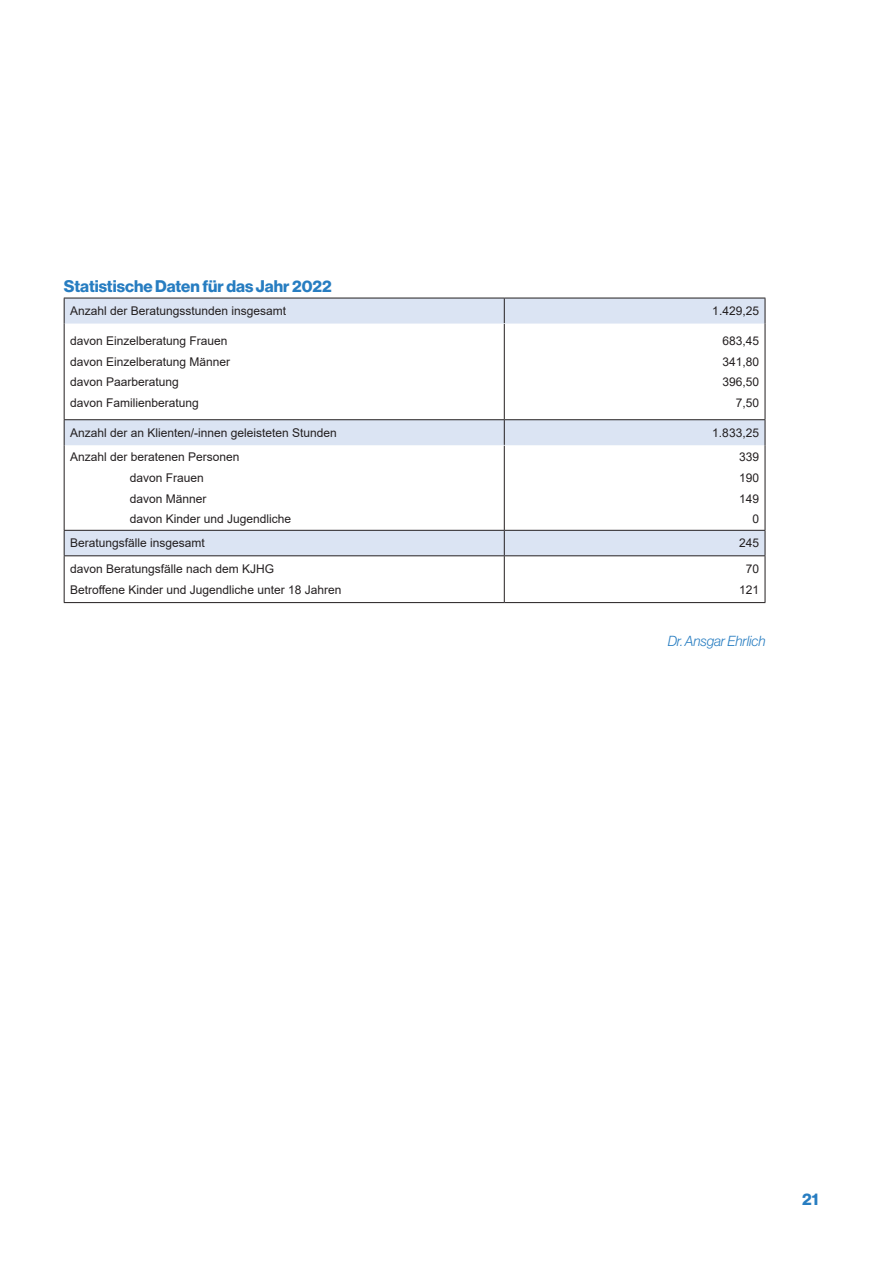
<style>
.page{position:relative;width:893px;height:1263px;background:#fff}
.page>*{position:absolute;margin:0;border:0;box-sizing:border-box;transform-origin:0 0}
.t1{font:16.5px "N Haas Grotesk DS Pro 75 Bd";color:#277dc1}
.t2{font:14.25px "N Haas Grotesk DS Pro 46 Lt It";color:#277dc1}
.t3{font:12px/20.9px "Arial";color:#231f20}
</style>
<div class="page">
<svg style="left:65px;top:299px;width:700px;height:256px"></svg>
<hr style="left:64px;top:298px;width:440px;height:1px;background:#231f20">
<svg style="left:64px;top:298px;width:1px;height:26px"></svg>
<hr style="left:504px;top:298px;width:261px;height:1px;background:#231f20">
<svg style="left:504px;top:298px;width:1px;height:25px"></svg>
<svg style="left:765px;top:298px;width:1px;height:26px"></svg>
<hr style="left:64px;top:324px;width:1px;height:95px;background:#231f20">
<hr style="left:504px;top:324px;width:1px;height:95px;background:#231f20">
<hr style="left:765px;top:324px;width:1px;height:95px;background:#231f20">
<hr style="left:64px;top:419px;width:440px;height:1px;background:#231f20">
<svg style="left:64px;top:420px;width:1px;height:25px"></svg>
<hr style="left:504px;top:419px;width:261px;height:1px;background:#231f20">
<svg style="left:504px;top:420px;width:1px;height:25px"></svg>
<svg style="left:765px;top:420px;width:1px;height:25px"></svg>
<hr style="left:64px;top:445px;width:1px;height:85px;background:#231f20">
<hr style="left:504px;top:446px;width:1px;height:84px;background:#231f20">
<hr style="left:765px;top:445px;width:1px;height:85px;background:#231f20">
<hr style="left:64px;top:530px;width:440px;height:1px;background:#231f20">
<svg style="left:64px;top:531px;width:1px;height:24px"></svg>
<hr style="left:504px;top:530px;width:261px;height:1px;background:#231f20">
<svg style="left:504px;top:531px;width:1px;height:24px"></svg>
<svg style="left:765px;top:531px;width:1px;height:24px"></svg>
<hr style="left:64px;top:555px;width:440px;height:1px;background:#231f20">
<hr style="left:64px;top:556px;width:1px;height:46px;background:#231f20">
<hr style="left:504px;top:555px;width:261px;height:1px;background:#231f20">
<hr style="left:504px;top:556px;width:1px;height:46px;background:#231f20">
<hr style="left:765px;top:556px;width:1px;height:46px;background:#231f20">
<hr style="left:64px;top:602px;width:440px;height:1px;background:#231f20">
<hr style="left:504px;top:602px;width:261px;height:1px;background:#231f20">
<h1 class="t1" style="left:64px;top:276px;width:269px">Statistische Daten für das Jahr 2022</h1>
<p class="t3" style="left:70px;top:300px;width:218px">Anzahl der Beratungsstunden insgesamt</p>
<p class="t3" style="left:712px;top:300px;width:48px">1.429,25</p>
<p class="t3" style="left:70px;top:330px;width:162px">davon Einzelberatung Frauen davon Einzelberatung Männer davon Paarberatung<br>davon Familienberatung</p>
<p class="t3" style="left:722px;top:330px;width:38px;text-align:right">683,45<br>341,80<br>396,50<br>7,50</p>
<p class="t3" style="left:70px;top:422px;width:268px">Anzahl der an Klienten/-innen geleisteten Stunden</p>
<p class="t3" style="left:712px;top:422px;width:48px">1.833,25</p>
<p class="t3" style="left:130px;top:446px;width:163px;text-indent:-60px">Anzahl der beratenen Personen<br>davon Frauen<br>davon Männer<br>davon Kinder und Jugendliche</p>
<p class="t3" style="left:739px;top:446px;width:22px;text-align:right">339<br>190<br>149<br>0</p>
<p class="t3" style="left:70px;top:533px;width:136px">Beratungsfälle insgesamt</p>
<p class="t3" style="left:739px;top:533px;width:22px">245</p>
<p class="t3" style="left:70px;top:558px;width:273px">davon Beratungsfälle nach dem KJHG<br>Betroffene Kinder und Jugendliche unter 18 Jahren</p>
<p class="t3" style="left:739px;top:558px;width:22px;text-align:center">70<br>121</p>
<p class="t2" style="left:668px;top:633px;width:99px">Dr. Ansgar Ehrlich</p>
<h1 class="t1" style="left:802px;top:1190px;width:18px">21</h1>
</div>
